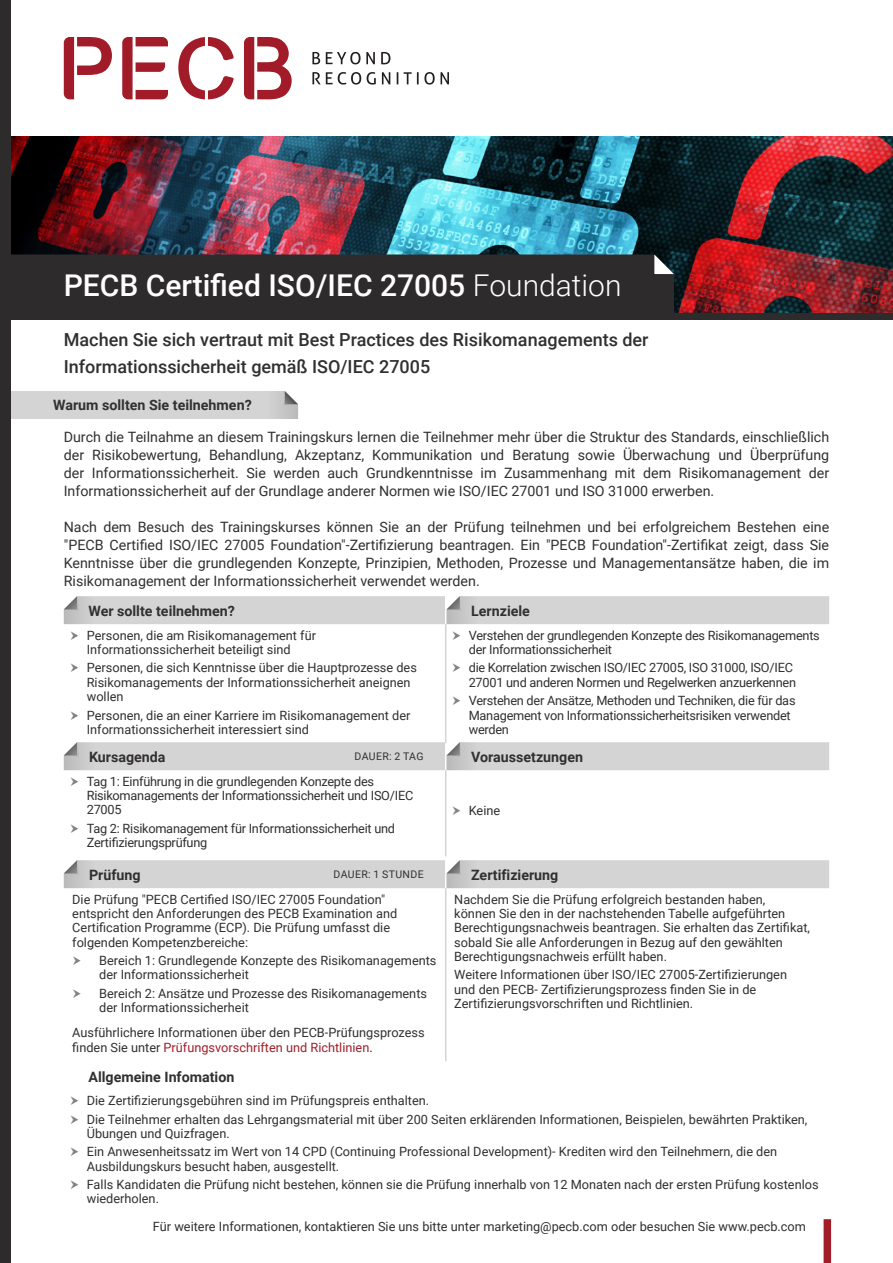
<style>
.page{position:relative;width:893px;height:1263px;background:#fff}
.page>*{position:absolute;margin:0;border:0;box-sizing:border-box;transform-origin:0 0}
.t1{font:500 30px "Roboto";color:#fff}
.t2{font:500 18px "Roboto";color:#312f30}
.t3{font:14.25px/18px "Roboto";color:#312f30;text-align:justify}
.t4{font:700 14.25px "Roboto";color:#312f30}
.Bullet{font:12.75px/14.2px "Roboto";color:#312f30}
.Bullet-2{font:12.75px/14.2px "Roboto";letter-spacing:-.02em;color:#312f30}
.t5{font:10.5px "Roboto";letter-spacing:.035em;color:#312f30}
.s1{font-weight:300}
.s2{color:#a11e29}
</style>
<div class="page">
<img style="left:11px;top:136px;width:882px;height:177px">
<div style="left:824px;top:1219px;width:7px;height:44px;background:#a11e29"></div>
<svg style="left:11px;top:391px;width:287px;height:28px;background:#d3d2d3"></svg>
<hr style="left:445px;top:624px;width:1px;height:119px;background:#d5d4d5">
<hr style="left:445px;top:888px;width:1px;height:173px;background:#d5d4d5">
<hr style="left:445px;top:770px;width:1px;height:86px;background:#d5d4d5">
<div style="left:64px;top:596px;width:765px;height:28px;background:#d5d4d5"></div>
<svg style="left:64px;top:742px;width:765px;height:28px;background:#d4d3d4"></svg>
<svg style="left:64px;top:860px;width:765px;height:28px;background:#d4d3d4"></svg>
<div style="left:0;top:0;width:11px;height:1263px;background:#2e2b2c"></div>
<div style="left:11px;top:254px;width:663px;height:59px;background:#2e2b2c"></div>
<div style="left:0;top:313px;width:893px;height:7px;background:#2e2b2c"></div>
<svg style="left:64px;top:37px;width:48px;height:62px"></svg>
<svg style="left:122px;top:37px;width:46px;height:62px"></svg>
<svg style="left:178px;top:37px;width:56px;height:62px"></svg>
<svg style="left:244px;top:37px;width:48px;height:62px"></svg>
<svg style="left:312px;top:52px;width:8px;height:12px"></svg>
<svg style="left:326px;top:52px;width:49px;height:12px"></svg>
<svg style="left:381px;top:52px;width:9px;height:12px"></svg>
<svg style="left:312px;top:72px;width:49px;height:13px"></svg>
<svg style="left:367px;top:72px;width:9px;height:13px"></svg>
<svg style="left:382px;top:72px;width:8px;height:12px"></svg>
<svg style="left:397px;top:72px;width:1px;height:12px"></svg>
<svg style="left:404px;top:72px;width:45px;height:13px"></svg>
<p class="t1" style="left:64px;top:265px;width:559px">PECB Certified ISO/IEC 27005 <span class="s1">Foundation</span></p>
<p class="t2" style="left:64px;top:327px;width:586px">Machen Sie sich vertraut mit Best Practices des Risikomanagements der</p>
<p class="t2" style="left:64px;top:354px;width:368px">Informationssicherheit gemäß ISO/IEC 27005</p>
<p class="t4" style="left:53px;top:395px;width:200px">Warum sollten Sie teilnehmen?</p>
<p class="t3" style="left:64px;top:428px;width:767px">Durch die Teilnahme an diesem Trainingskurs lernen die Teilnehmer mehr über die Struktur des Standards, einschließlich der Risikobewertung, Behandlung, Akzeptanz, Kommunikation und Beratung sowie Überwachung und Überprüfung der Informationssicherheit. Sie werden auch Grundkenntnisse im Zusammenhang mit dem Risikomanagement der Informationssicherheit auf der Grundlage anderer Normen wie ISO/IEC 27001 und ISO 31000 erwerben.</p>
<p class="t3" style="left:64px;top:518px;width:767px">Nach dem Besuch des Trainingskurses können Sie an der Prüfung teilnehmen und bei erfolgreichem Bestehen eine "PECB Certified ISO/IEC 27005 Foundation"-Zertifizierung beantragen. Ein "PECB Foundation"-Zertifikat zeigt, dass Sie Kenntnisse über die grundlegenden Konzepte, Prinzipien, Methoden, Prozesse und Managementansätze haben, die im Risikomanagement der Informationssicherheit verwendet werden.</p>
<p class="t4" style="left:88px;top:600px;width:148px">Wer sollte teilnehmen?</p>
<p class="t4" style="left:471px;top:600px;width:60px">Lernziele</p>
<p class="Bullet" style="left:87px;top:628px;width:231px">Personen, die am Risikomanagement für<br>Informationssicherheit beteiligt sind</p>
<p class="Bullet" style="left:87px;top:660px;width:332px">Personen, die sich Kenntnisse über die Hauptprozesse des<br>Risikomanagements der Informationssicherheit aneignen wollen</p>
<p class="Bullet" style="left:87px;top:707px;width:325px">Personen, die an einer Karriere im Risikomanagement der<br>Informationssicherheit interessiert sind</p>
<p class="Bullet-2" style="left:469px;top:628px;width:353px">Verstehen der grundlegenden Konzepte des Risikomanagements der Informationssicherheit</p>
<p class="Bullet-2" style="left:469px;top:660px;width:329px">die Korrelation zwischen ISO/IEC 27005, ISO 31000, ISO/IEC<br>27001 und anderen Normen und Regelwerken anzuerkennen</p>
<p class="Bullet-2" style="left:469px;top:693px;width:328px">Verstehen der Ansätze, Methoden und Techniken, die für das<br>Management von Informationssicherheitsrisiken verwendet werden</p>
<p class="t4" style="left:89px;top:746px;width:78px">Kursagenda</p>
<p class="t5" style="left:355px;top:749px;width:70px">DAUER: 2 TAG</p>
<p class="t4" style="left:471px;top:746px;width:113px">Voraussetzungen</p>
<p class="Bullet-2" style="left:87px;top:774px;width:328px">Tag 1: Einführung in die grundlegenden Konzepte des<br>Risikomanagements der Informationssicherheit und ISO/IEC<br>27005</p>
<p class="Bullet-2" style="left:87px;top:821px;width:310px">Tag 2: Risikomanagement für Informationssicherheit und<br>Zertifizierungsprüfung</p>
<p class="Bullet" style="left:469px;top:802px;width:33px">Keine</p>
<p class="t4" style="left:89px;top:864px;width:53px">Prüfung</p>
<p class="t5" style="left:334px;top:867px;width:92px">DAUER: 1 STUNDE</p>
<p class="t4" style="left:471px;top:864px;width:89px">Zertifizierung</p>
<p class="Bullet" style="left:72px;top:892px;width:326px">Die Prüfung "PECB Certified ISO/IEC 27005 Foundation" entspricht den Anforderungen des PECB Examination and Certification Programme (ECP). Die Prüfung umfasst die folgenden Kompetenzbereiche:</p>
<p class="Bullet" style="left:99px;top:953px;width:339px">Bereich 1: Grundlegende Konzepte des Risikomanagements der Informationssicherheit</p>
<p class="Bullet" style="left:99px;top:986px;width:329px">Bereich 2: Ansätze und Prozesse des Risikomanagements der Informationssicherheit</p>
<p class="Bullet" style="left:72px;top:1024px;width:354px;line-height:15.3px">Ausführlichere Informationen über den PECB-Prüfungsprozess finden Sie unter <span class="s2">Prüfungsvorschriften und Richtlinien</span>.</p>
<p class="t4" style="left:88px;top:1067px;width:147px">Allgemeine Infomation</p>
<p class="Bullet" style="left:454px;top:892px;width:357px">Nachdem Sie die Prüfung erfolgreich bestanden haben, können Sie den in der nachstehenden Tabelle aufgeführten Berechtigungsnachweis beantragen. Sie erhalten das Zertifikat, sobald Sie alle Anforderungen in Bezug auf den gewählten Berechtigungsnachweis erfüllt haben.</p>
<p class="Bullet" style="left:454px;top:967px;width:334px">Weitere Informationen über ISO/IEC 27005-Zertifizierungen und den PECB- Zertifizierungsprozess finden Sie in de<br>Zertifizierungsvorschriften und Richtlinien.</p>
<p class="Bullet" style="left:87px;top:1093px;width:344px">Die Zertifizierungsgebühren sind im Prüfungspreis enthalten.</p>
<p class="Bullet" style="left:87px;top:1111px;width:722px">Die Teilnehmer erhalten das Lehrgangsmaterial mit über 200 Seiten erklärenden Informationen, Beispielen, bewährten Praktiken,<br>Übungen und Quizfragen.</p>
<p class="Bullet" style="left:87px;top:1144px;width:692px">Ein Anwesenheitssatz im Wert von 14 CPD (Continuing Professional Development)- Krediten wird den Teilnehmern, die den<br>Ausbildungskurs besucht haben, ausgestellt.</p>
<p class="Bullet" style="left:87px;top:1177px;width:733px">Falls Kandidaten die Prüfung nicht bestehen, können sie die Prüfung innerhalb von 12 Monaten nach der ersten Prüfung kostenlos wiederholen.</p>
<p class="Bullet" style="left:153px;top:1219px;width:655px">Für weitere Informationen, kontaktieren Sie uns bitte unter marketing@pecb.com oder besuchen Sie www.pecb.com</p>
</div>
